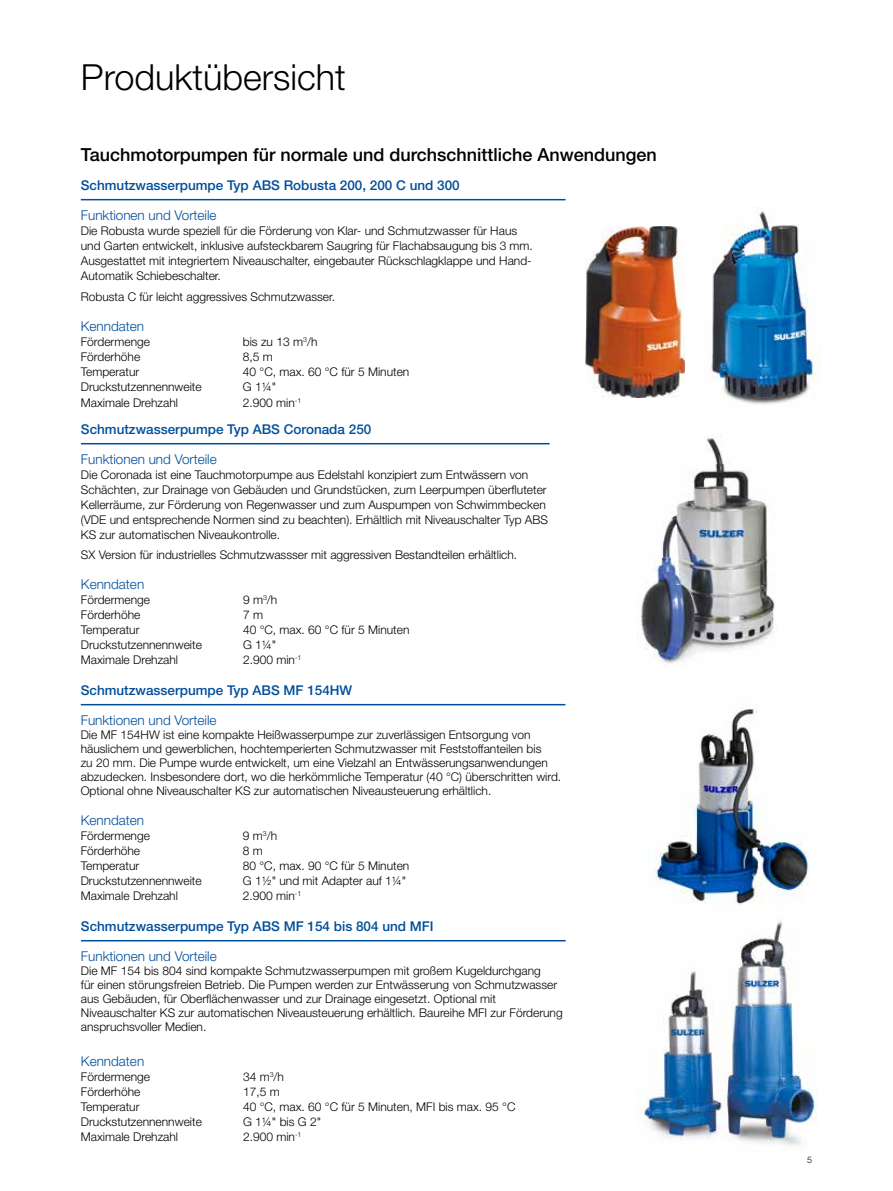
<style>
.page{position:relative;width:893px;height:1191px;background:#fff}
.page>*{position:absolute;margin:0;border:0;box-sizing:border-box;transform-origin:0 0}
.t1{font:300 36px "Helvetica Neue LT Pro";color:#000}
.t2{font:500 18px "Helvetica Neue LT Pro";color:#000}
.t3{font:500 13.5px "Helvetica Neue LT Pro";color:#004e9b}
.t4{font:300 13.5px "Helvetica Neue LT Pro";color:#004e9b}
.t5{font:300 12px/14px "Helvetica Neue LT Pro";color:#000}
.t6{font:300 9px "Helvetica Neue LT Pro";color:#000}
</style>
<div class="page">
<hr style="left:81px;top:199px;width:485px;height:1px;background:#004e9b">
<hr style="left:81px;top:443px;width:469px;height:1px;background:#004e9b">
<img style="left:709px;top:207px;width:113px;height:198px">
<img style="left:647px;top:707px;width:162px;height:198px">
<img style="left:636px;top:435px;width:139px;height:229px">
<img style="left:585px;top:226px;width:99px;height:172px">
<img style="left:636px;top:920px;width:182px;height:226px">
<hr style="left:81px;top:704px;width:484px;height:1px;background:#004e9b">
<hr style="left:81px;top:940px;width:485px;height:1px;background:#004e9b">
<h1 class="t1" style="left:81px;top:55px;width:266px">Produktübersicht</h1>
<h2 class="t2" style="left:81px;top:144px;width:577px">Tauchmotorpumpen für normale und durchschnittliche Anwendungen</h2>
<p class="t3" style="left:81px;top:177px;width:380px">Schmutzwasserpumpe Typ ABS Robusta 200, 200 C und 300</p>
<p class="t4" style="left:81px;top:207px;width:137px">Funktionen und Vorteile</p>
<p class="t5" style="left:81px;top:223px;width:453px;line-height:15px">Die Robusta wurde speziell für die Förderung von Klar- und Schmutzwasser für Haus und Garten entwickelt, inklusive aufsteckbarem Saugring für Flachabsaugung bis 3 mm.<br>Ausgestattet mit integriertem Niveauschalter, eingebauter Rückschlagklappe und Hand-Automatik Schiebeschalter.</p>
<p class="t5" style="left:81px;top:290px;width:256px">Robusta C für leicht aggressives Schmutzwasser.</p>
<p class="t4" style="left:81px;top:318px;width:65px">Kenndaten</p>
<p class="t5" style="left:81px;top:335px;width:71px">Fördermenge</p>
<p class="t5" style="left:243px;top:335px;width:76px">bis zu 13 m<sup>3</sup>/h</p>
<p class="t5" style="left:81px;top:350px;width:61px">Förderhöhe</p>
<p class="t5" style="left:243px;top:350px;width:32px">8,5 m</p>
<p class="t5" style="left:81px;top:365px;width:60px">Temperatur</p>
<p class="t5" style="left:243px;top:365px;width:168px">40 °C, max. 60 °C für 5 Minuten</p>
<p class="t5" style="left:81px;top:380px;width:122px">Druckstutzennennweite</p>
<p class="t5" style="left:243px;top:380px;width:35px">G 1¼"</p>
<p class="t5" style="left:81px;top:395px;width:99px">Maximale Drehzahl</p>
<p class="t5" style="left:243px;top:395px;width:60px">2.900 min<sup>-1</sup></p>
<p class="t3" style="left:81px;top:421px;width:292px">Schmutzwasserpumpe Typ ABS Coronada 250</p>
<p class="t4" style="left:81px;top:451px;width:137px">Funktionen und Vorteile</p>
<p class="t5" style="left:81px;top:467px;width:469px;line-height:15px">Die Coronada ist eine Tauchmotorpumpe aus Edelstahl konzipiert zum Entwässern von Schächten, zur Drainage von Gebäuden und Grundstücken, zum Leerpumpen überfluteter Kellerräume, zur Förderung von Regenwasser und zum Auspumpen von Schwimmbecken (VDE und entsprechende Normen sind zu beachten). Erhältlich mit Niveauschalter Typ ABS KS zur automatischen Niveaukontrolle.</p>
<p class="t5" style="left:81px;top:547px;width:438px">SX Version für industrielles Schmutzwassser mit aggressiven Bestandteilen erhältlich.</p>
<p class="t4" style="left:81px;top:576px;width:65px">Kenndaten</p>
<p class="t5" style="left:81px;top:592px;width:71px">Fördermenge</p>
<p class="t5" style="left:243px;top:592px;width:36px">9 m<sup>3</sup>/h</p>
<p class="t5" style="left:81px;top:607px;width:61px">Förderhöhe</p>
<p class="t5" style="left:243px;top:607px;width:22px">7 m</p>
<p class="t5" style="left:81px;top:622px;width:60px">Temperatur</p>
<p class="t5" style="left:243px;top:622px;width:168px">40 °C, max. 60 °C für 5 Minuten</p>
<p class="t5" style="left:81px;top:637px;width:122px">Druckstutzennennweite</p>
<p class="t5" style="left:243px;top:637px;width:35px">G 1¼"</p>
<p class="t5" style="left:81px;top:652px;width:99px">Maximale Drehzahl</p>
<p class="t5" style="left:243px;top:652px;width:60px">2.900 min<sup>-1</sup></p>
<p class="t3" style="left:81px;top:682px;width:273px">Schmutzwasserpumpe Typ ABS MF 154HW</p>
<p class="t4" style="left:81px;top:712px;width:137px">Funktionen und Vorteile</p>
<p class="t5" style="left:81px;top:728px;width:482px">Die MF 154HW ist eine kompakte Heißwasserpumpe zur zuverlässigen Entsorgung von häuslichem und gewerblichen, hochtemperierten Schmutzwasser mit Feststoffanteilen bis<br>zu 20 mm. Die Pumpe wurde entwickelt, um eine Vielzahl an Entwässerungsanwendungen abzudecken. Insbesondere dort, wo die herkömmliche Temperatur (40 °C) überschritten wird.<br>Optional ohne Niveauschalter KS zur automatischen Niveausteuerung erhältlich.</p>
<p class="t4" style="left:81px;top:812px;width:65px">Kenndaten</p>
<p class="t5" style="left:81px;top:828px;width:71px">Fördermenge</p>
<p class="t5" style="left:243px;top:828px;width:36px">9 m<sup>3</sup>/h</p>
<p class="t5" style="left:81px;top:843px;width:61px">Förderhöhe</p>
<p class="t5" style="left:243px;top:843px;width:22px">8 m</p>
<p class="t5" style="left:81px;top:858px;width:60px">Temperatur</p>
<p class="t5" style="left:243px;top:858px;width:168px">80 °C, max. 90 °C für 5 Minuten</p>
<p class="t5" style="left:81px;top:873px;width:122px">Druckstutzennennweite</p>
<p class="t5" style="left:243px;top:873px;width:165px">G 1½" und mit Adapter auf 1¼"</p>
<p class="t5" style="left:81px;top:888px;width:99px">Maximale Drehzahl</p>
<p class="t5" style="left:243px;top:888px;width:60px">2.900 min<sup>-1</sup></p>
<p class="t3" style="left:81px;top:918px;width:354px">Schmutzwasserpumpe Typ ABS MF 154 bis 804 und MFI</p>
<p class="t4" style="left:81px;top:948px;width:137px">Funktionen und Vorteile</p>
<p class="t5" style="left:81px;top:964px;width:483px">Die MF 154 bis 804 sind kompakte Schmutzwasserpumpen mit großem Kugeldurchgang<br>für einen störungsfreien Betrieb. Die Pumpen werden zur Entwässerung von Schmutzwasser aus Gebäuden, für Oberflächenwasser und zur Drainage eingesetzt. Optional mit Niveauschalter KS zur automatischen Niveausteuerung erhältlich. Baureihe MFI zur Förderung anspruchsvoller Medien.</p>
<p class="t4" style="left:81px;top:1052px;width:65px">Kenndaten</p>
<p class="t5" style="left:81px;top:1069px;width:71px">Fördermenge</p>
<p class="t5" style="left:243px;top:1069px;width:43px">34 m<sup>3</sup>/h</p>
<p class="t5" style="left:81px;top:1084px;width:61px">Förderhöhe</p>
<p class="t5" style="left:243px;top:1084px;width:38px">17,5 m</p>
<p class="t5" style="left:81px;top:1099px;width:60px">Temperatur</p>
<p class="t5" style="left:243px;top:1099px;width:274px">40 °C, max. 60 °C für 5 Minuten, MFI bis max. 95 °C</p>
<p class="t5" style="left:81px;top:1114px;width:122px">Druckstutzennennweite</p>
<p class="t5" style="left:243px;top:1114px;width:80px">G 1¼" bis G 2"</p>
<p class="t5" style="left:81px;top:1129px;width:99px">Maximale Drehzahl</p>
<p class="t5" style="left:243px;top:1129px;width:60px">2.900 min<sup>-1</sup></p>
<p class="t6" style="left:807px;top:1154px;width:7px">5</p>
</div>
